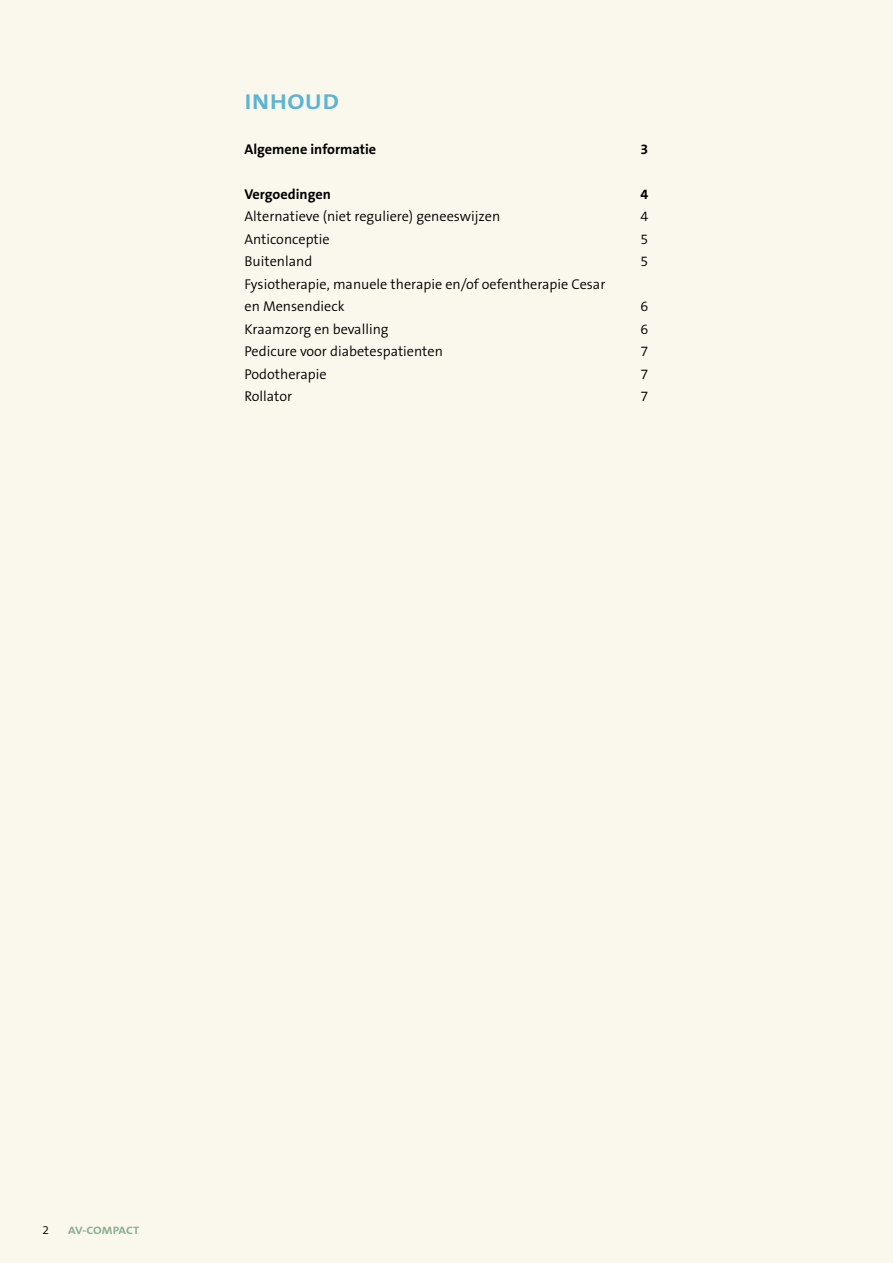
<style>
.page{position:relative;width:893px;height:1263px;background:#faf8ec}
.page>*{position:absolute;margin:0;border:0;box-sizing:border-box;transform-origin:0 0}
.t1{font:700 21.6px "The Sans B W7";letter-spacing:.04em;color:#5cb4d5;scale:1.13 1}
.t2{font:300 14.25px/22.5px "The Sans B W4";color:#000}
.t3{font:700 14.25px "The Sans B W7";color:#000}
.t4{font:300 12px "The Sans B W4";color:#000}
.t5{font:700 10.8px "The Sans B W7";color:#8cae90;scale:1.13 1}
</style>
<div class="page">
<h1 class="t1" style="left:245px;top:88px;width:85px">INHOUD</h1>
<p class="t3" style="left:244px;top:140px;width:133px">Algemene informatie</p>
<p class="t3" style="left:641px;top:140px;width:9px">3</p>
<p class="t3" style="left:244px;top:185px;width:88px">Vergoedingen</p>
<p class="t3" style="left:641px;top:185px;width:9px">4</p>
<p class="t2" style="left:244px;top:205px;width:257px">Alternatieve (niet reguliere) geneeswijzen</p>
<p class="t2" style="left:641px;top:205px;width:9px">4</p>
<p class="t2" style="left:244px;top:228px;width:87px">Anticonceptie</p>
<p class="t2" style="left:641px;top:228px;width:9px">5</p>
<p class="t2" style="left:244px;top:250px;width:69px">Buitenland</p>
<p class="t2" style="left:641px;top:250px;width:9px">5</p>
<p class="t2" style="left:244px;top:273px;width:362px">Fysiotherapie, manuele therapie en/of oefentherapie Cesar en Mensendieck</p>
<p class="t2" style="left:641px;top:295px;width:9px">6</p>
<p class="t2" style="left:244px;top:318px;width:146px">Kraamzorg en bevalling</p>
<p class="t2" style="left:641px;top:318px;width:9px">6</p>
<p class="t2" style="left:244px;top:340px;width:200px">Pedicure voor diabetespatienten</p>
<p class="t2" style="left:641px;top:340px;width:9px">7</p>
<p class="t2" style="left:244px;top:363px;width:84px">Podotherapie</p>
<p class="t2" style="left:641px;top:363px;width:9px">7</p>
<p class="t2" style="left:244px;top:385px;width:49px">Rollator</p>
<p class="t2" style="left:641px;top:385px;width:9px">7</p>
<p class="t4" style="left:43px;top:1222px;width:8px">2</p>
<p class="t5" style="left:68px;top:1223px;width:65px">AV-COMPACT</p>
</div>
